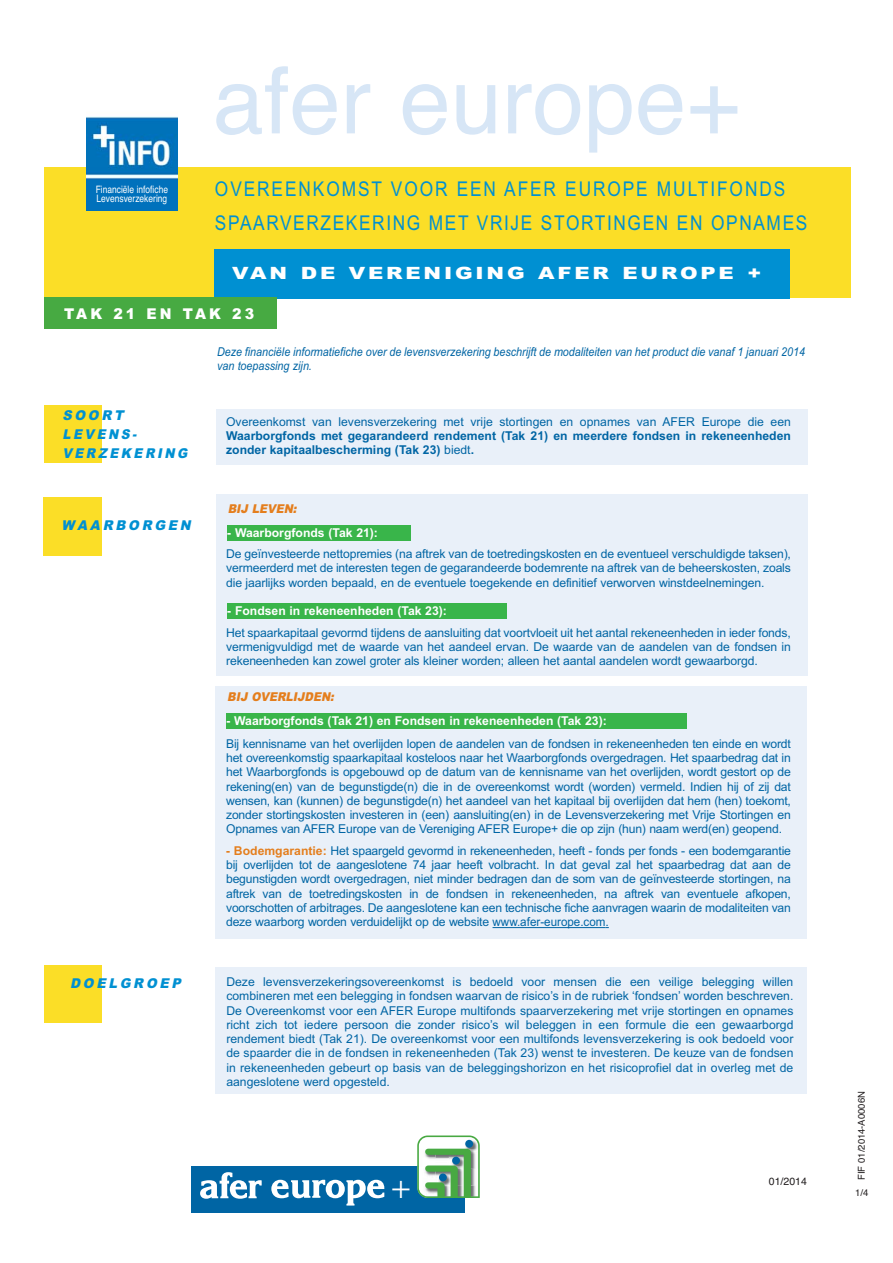
<style>
.page{position:relative;width:893px;height:1263px;background:#fff}
.page>*{position:absolute;margin:0;border:0;box-sizing:border-box;transform-origin:0 0}
.t1{font:92.25px "Helvetica";color:#d7e6f6}
.t2{font:300 34.05px "Helvetica Neue";color:#fff}
.t3{font:20.4px/33.9px "Arial";letter-spacing:.095em;color:#0090d2;scale:.85 1}
.t4{font:900 16.95px "Arial";letter-spacing:.135em;color:#fff;scale:1.25 1}
.t5{font:900 14.85px "Arial";letter-spacing:.215em;color:#fff;scale:.95 1}
.t6{font:italic 900 13.5px/19px "Arial";letter-spacing:.215em;color:#0090d2;scale:.95 1}
.t7{font:12.15px/14.2px "Arial";letter-spacing:-.01em;color:#0065a4;text-align:justify}
.t8{font:italic 12.15px/14.2px "Arial";color:#0065a4;scale:.88 1}
.t9{font:700 12.15px/14.2px "Arial";color:#0065a4}
.t10{font:700 12.15px "Arial";color:#fff}
.t11{font:italic 900 12.15px "Arial";color:#e47e1d;scale:.9 1}
.t12{font:10.5px "Helvetica";color:#231f20}
.t13{font:10.2px/9.1px "Helvetica";color:#fff;scale:.82 1}
.t14{font:9.45px "Helvetica";color:#231f20}
.s1{font-weight:400}
.s2{font-weight:700;color:#e47e1d}
.s3{font-size:12.3px}
</style>
<div class="page">
<div style="left:215px;top:967px;width:592px;height:126px;background:#e9f0f9"></div>
<div style="left:215px;top:686px;width:592px;height:252px;background:#e9f0f9"></div>
<div style="left:216px;top:494px;width:592px;height:182px;background:#e9f0f9"></div>
<div style="left:216px;top:409px;width:591px;height:55px;background:#e9f0f9"></div>
<div style="left:44px;top:167px;width:807px;height:131px;background:#fbde27"></div>
<hr style="left:493px;top:927px;width:113px;height:1px;background:#0065a4">
<div style="left:227px;top:525px;width:184px;height:16px;background:#39b54a"></div>
<img style="left:86px;top:116px;width:92px;height:94px">
<div style="left:226px;top:714px;width:461px;height:15px;background:#39b54a"></div>
<div style="left:45px;top:405px;width:57px;height:57px;background:#fbde27"></div>
<div style="left:44px;top:965px;width:58px;height:58px;background:#fbde27"></div>
<div style="left:44px;top:497px;width:58px;height:58px;background:#fbde27"></div>
<div style="left:214px;top:249px;width:576px;height:49px;background:#0090d2"></div>
<div style="left:44px;top:297px;width:232px;height:32px;background:#47aa42"></div>
<div style="left:227px;top:603px;width:280px;height:15px;background:#39b54a"></div>
<div style="left:88px;top:180px;width:88px;height:29px;background:#0071bc"></div>
<div style="left:191px;top:1166px;width:274px;height:46px;background:#0065a4"></div>
<svg style="left:200px;top:1172px;width:62px;height:27px"></svg>
<svg style="left:271px;top:1180px;width:113px;height:25px"></svg>
<svg style="left:417px;top:1135px;width:63px;height:63px"></svg>
<div style="left:439px;top:1173px;width:8px;height:8px;background:#0065a4;border-radius:50%"></div>
<p class="t13" style="left:96px;top:185px;width:90px">Financiële infofiche<br>Levensverzekering</p>
<h1 class="t1" style="left:213px;top:67px;width:529px">afer europe+</h1>
<h3 class="t3" style="left:215px;top:174px;width:698px">OVEREENKOMST VOOR EEN AFER EUROPE MULTIFONDS<br>SPAARVERZEKERING MET VRIJE STORTINGEN EN OPNAMES</h3>
<h3 class="t4" style="left:232px;top:263px;width:425px">VAN DE VERENIGING AFER EUROPE +</h3>
<p class="t5" style="left:64px;top:305px;width:202px">TAK 21 EN TAK 23</p>
<p class="t6" style="left:62px;top:406px;width:135px">SOORT<br>LEVENS-<br>VERZEKERING</p>
<p class="t6" style="left:62px;top:515px;width:140px">WAARBORGEN</p>
<p class="t6" style="left:70px;top:973px;width:120px">DOELGROEP</p>
<p class="t8" style="left:217px;top:345px;width:670px">Deze financiële informatiefiche over de levensverzekering beschrijft de modaliteiten van het product die vanaf 1 januari 2014 van toepassing zijn.</p>
<p class="t7" style="left:226px;top:415px;width:566px">Overeenkomst van levensverzekering met vrije stortingen en opnames van AFER Europe die een</p>
<p class="t9" style="left:226px;top:430px;width:566px">Waarborgfonds met gegarandeerd rendement (Tak 21) en meerdere fondsen in rekeneenheden zonder kapitaalbescherming (Tak 23) <span class="s1">biedt</span>.</p>
<p class="t11" style="left:228px;top:502px;width:80px">BIJ LEVEN:</p>
<p class="t10" style="left:227px;top:528px;width:152px">- Waarborgfonds (Tak 21):</p>
<p class="t7" style="left:226px;top:548px;width:566px">De geïnvesteerde nettopremies (na aftrek van de toetredingskosten en de eventueel verschuldigde taksen), vermeerderd met de interesten tegen de gegarandeerde bodemrente na aftrek van de beheerskosten, zoals die jaarlijks worden bepaald, en de eventuele toegekende en definitief verworven winstdeelnemingen.</p>
<p class="t7" style="left:226px;top:626px;width:566px">Het spaarkapitaal gevormd tijdens de aansluiting dat voortvloeit uit het aantal rekeneenheden in ieder fonds, vermenigvuldigd met de waarde van het aandeel ervan. De waarde van de aandelen van de fondsen in rekeneenheden kan zowel groter als kleiner worden; alleen het aantal aandelen wordt gewaarborgd.</p>
<p class="t10" style="left:227px;top:606px;width:221px">- Fondsen in rekeneenheden (Tak 23):</p>
<p class="t11" style="left:227px;top:690px;width:122px">BIJ OVERLIJDEN:</p>
<p class="t10" style="left:226px;top:716px;width:382px">- Waarborgfonds (Tak 21) en Fondsen in rekeneenheden (Tak 23):</p>
<p class="t7" style="left:226px;top:738px;width:566px">Bij kennisname van het overlijden lopen de aandelen van de fondsen in rekeneenheden ten einde en wordt het overeenkomstig spaarkapitaal kosteloos naar het Waarborgfonds overgedragen. Het spaarbedrag dat in het Waarborgfonds is opgebouwd op de datum van de kennisname van het overlijden, wordt gestort op de rekening(en) van de begunstigde(n) die in de overeenkomst wordt (worden) vermeld. Indien hij of zij dat wensen, kan (kunnen) de begunstigde(n) het aandeel van het kapitaal bij overlijden dat hem (hen) toekomt, zonder stortingskosten investeren in (een) aansluiting(en) in de Levensverzekering met Vrije Stortingen en Opnames van AFER Europe van de Vereniging AFER Europe+ die op zijn (hun) naam werd(en) geopend.</p>
<p class="t7" style="left:226px;top:845px;width:566px"><span class="s2">- Bodemgarantie:</span> Het spaargeld gevormd in rekeneenheden, heeft - fonds per fonds - een bodemgarantie bij overlijden tot de aangeslotene 74 jaar heeft volbracht. In dat geval zal het spaarbedrag dat aan de begunstigden wordt overgedragen, niet minder bedragen dan de som van de geïnvesteerde stortingen, na aftrek van de toetredingskosten in de fondsen in rekeneenheden, na aftrek van eventuele afkopen, voorschotten of arbitrages. De aangeslotene kan een technische fiche aanvragen waarin de modaliteiten van deze waarborg worden verduidelijkt op de website <span class="s3">www.afer-europe.com</span>.</p>
<p class="t7" style="left:226px;top:976px;width:569px">Deze levensverzekeringsovereenkomst is bedoeld voor mensen die een veilige belegging willen combineren met een belegging in fondsen waarvan de risico’s in de rubriek ‘fondsen’ worden beschreven.<br>De Overeenkomst voor een AFER Europe multifonds spaarverzekering met vrije stortingen en opnames richt zich tot iedere persoon die zonder risico’s wil beleggen in een formule die een gewaarborgd rendement biedt (Tak 21). De overeenkomst voor een multifonds levensverzekering is ook bedoeld voor de spaarder die in de fondsen in rekeneenheden (Tak 23) wenst te investeren. De keuze van de fondsen in rekeneenheden gebeurt op basis van de beleggingshorizon en het risicoprofiel dat in overleg met de aangeslotene werd opgesteld.</p>
<h2 class="t2" style="left:391px;top:1174px;width:22px">+</h2>
<p class="t12" style="left:769px;top:1177px;width:39px">01/2014</p>
<p class="t14" style="left:858px;top:1180px;width:90px;rotate:-90deg">FIF 01/2014-A0006N</p>
<p class="t14" style="left:855px;top:1190px;width:15px">1/4</p>
</div>
